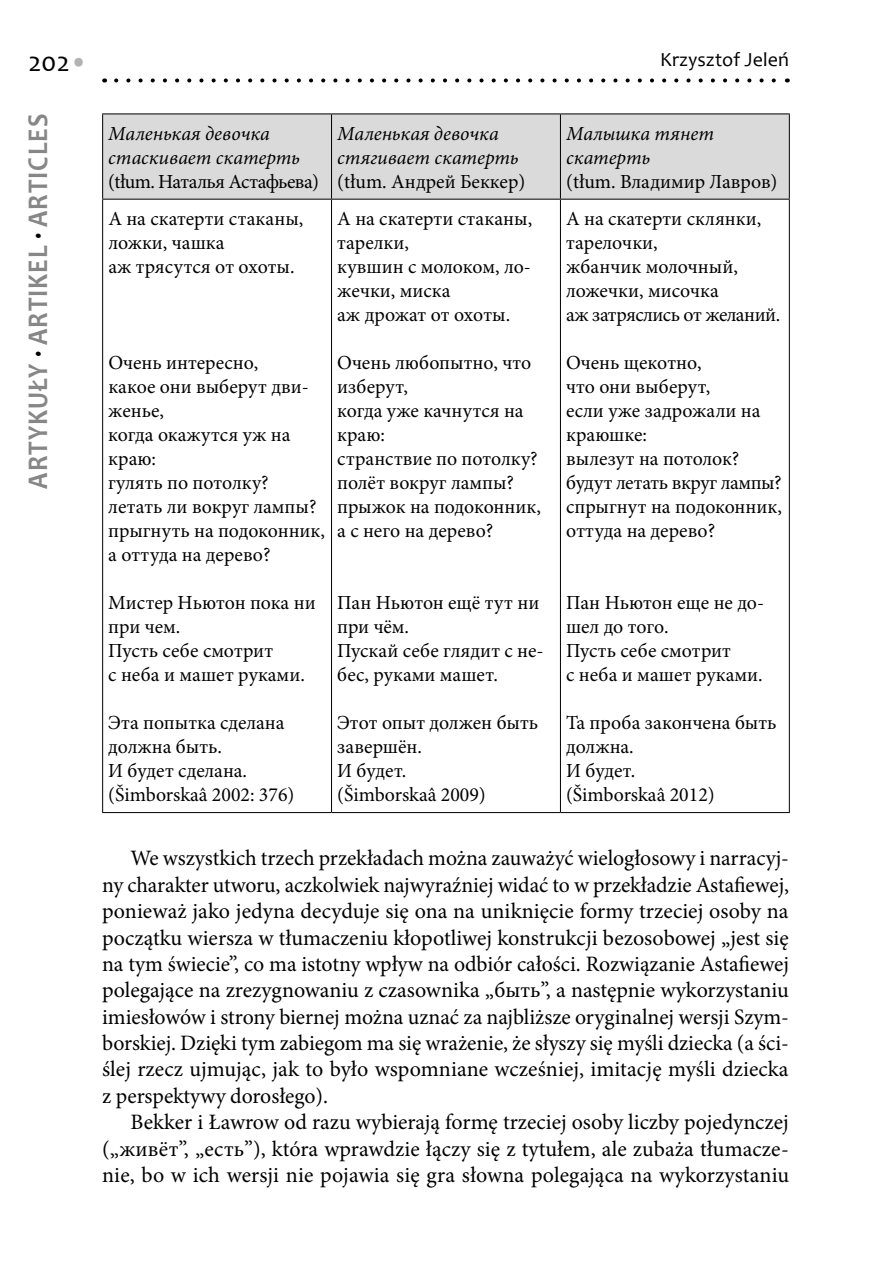
<style>
.page{position:relative;width:891px;height:1276px;background:#fff}
.page>*{position:absolute;margin:0;border:0;box-sizing:border-box;transform-origin:0 0}
.t1{font:700 28.6px "Candara";letter-spacing:.04em;color:#878787;scale:.9 1}
.t2{font:28px "Candara";color:#000}
.t3{font:22px/26.4px "Minion Pro";letter-spacing:.005em;color:#000;text-align:justify}
.t4{font:20px/24px "Minion Pro";color:#000}
.t5{font:italic 20px/24px "Minion Pro";color:#000}
.t6{font:20px "Minion Pro";letter-spacing:-.03em;color:#000}
.t7{font:20px "Candara";color:#000}
.s1{color:#b3b2b2}
.s2{color:#000}
</style>
<div class="page">
<svg style="left:116px;top:78px;width:660px;height:4px"></svg>
<div style="left:103px;top:114px;width:685px;height:85px;background:#dadada"></div>
<hr style="left:331px;top:114px;width:1px;height:85px;background:#000">
<hr style="left:559px;top:114px;width:1px;height:85px;background:#000">
<hr style="left:331px;top:200px;width:1px;height:612px;background:#000">
<hr style="left:559px;top:200px;width:1px;height:612px;background:#000">
<hr style="left:102px;top:200px;width:1px;height:612px;background:#000">
<hr style="left:788px;top:200px;width:1px;height:612px;background:#000">
<hr style="left:102px;top:812px;width:229px;height:1px;background:#000">
<hr style="left:331px;top:812px;width:229px;height:1px;background:#000">
<hr style="left:560px;top:812px;width:229px;height:1px;background:#000">
<hr style="left:102px;top:113px;width:229px;height:1px;background:#000">
<hr style="left:102px;top:114px;width:1px;height:85px;background:#000">
<hr style="left:331px;top:113px;width:229px;height:1px;background:#000">
<hr style="left:560px;top:113px;width:229px;height:1px;background:#000">
<hr style="left:788px;top:114px;width:1px;height:85px;background:#000">
<hr style="left:102px;top:199px;width:229px;height:1px;background:#000">
<hr style="left:331px;top:199px;width:229px;height:1px;background:#000">
<hr style="left:560px;top:199px;width:229px;height:1px;background:#000">
<h2 class="t2" style="left:28px;top:45px;width:61px">202<span class="s1">•</span></h2>
<p class="t7" style="left:659px;top:46px;width:130px">Krzysztof Jeleń</p>
<h1 class="t1" style="left:20px;top:488px;width:418px;rotate:-90deg">ARTYKUŁY <span class="s2">·</span> ARTIKEL <span class="s2">·</span> ARTICLES</h1>
<p class="t5" style="left:108px;top:121px;width:193px">Маленькая девочка стаскивает скатерть</p>
<p class="t6" style="left:108px;top:168px;width:212px">(tłum. Наталья Астафьева)</p>
<p class="t4" style="left:108px;top:207px;width:196px">А на скатерти стаканы, ложки, чашка<br>аж трясутся от охоты.</p>
<p class="t4" style="left:108px;top:351px;width:218px">Очень интересно,<br>какое они выберут дви&shy;женье,<br>когда окажутся уж на краю:<br>гулять по потолку? летать ли вокруг лампы? прыгнуть на подоконник, а оттуда на дерево?</p>
<p class="t4" style="left:108px;top:591px;width:209px">Мистер Ньютон пока ни при чем.<br>Пусть себе смотрит<br>с неба и машет руками.</p>
<p class="t4" style="left:108px;top:711px;width:187px">Эта попытка сделана должна быть.<br>И будет сделана. (Šimborskaâ 2002: 376)</p>
<p class="t5" style="left:337px;top:121px;width:183px">Маленькая девочка стягивает скатерть</p>
<p class="t4" style="left:337px;top:169px;width:189px">(tłum. Андрей Беккер)</p>
<p class="t4" style="left:337px;top:207px;width:196px">А на скатерти стаканы, тарелки,<br>кувшин с молоком, ло&shy;жечки, миска<br>аж дрожат от охоты.</p>
<p class="t4" style="left:337px;top:351px;width:205px">Очень любопытно, что изберут,<br>когда уже качнутся на краю:<br>странствие по потолку? полёт вокруг лампы? прыжок на подоконник, а с него на дерево?</p>
<p class="t4" style="left:337px;top:591px;width:208px">Пан Ньютон ещё тут ни при чём.<br>Пускай себе глядит с не&shy;бес, руками машет.</p>
<p class="t4" style="left:337px;top:711px;width:202px">Этот опыт должен быть завершён.<br>И будет.<br>(Šimborskaâ 2009)</p>
<p class="t5" style="left:566px;top:121px;width:149px">Малышка тянет скатерть</p>
<p class="t4" style="left:566px;top:169px;width:213px">(tłum. Владимир Лавров)</p>
<p class="t4" style="left:566px;top:207px;width:215px">А на скатерти склянки, тарелочки,<br>жбанчик молочный, ложечки, мисочка<br>аж затряслись от желаний.</p>
<p class="t4" style="left:566px;top:351px;width:217px">Очень щекотно,<br>что они выберут,<br>если уже задрожали на краюшке:<br>вылезут на потолок? будут летать вкруг лампы? спрыгнут на подоконник, оттуда на дерево?</p>
<p class="t4" style="left:566px;top:591px;width:199px">Пан Ньютон еще не до&shy;шел до того.<br>Пусть себе смотрит<br>с неба и машет руками.</p>
<p class="t4" style="left:566px;top:711px;width:212px">Та проба закончена быть должна.<br>И будет.<br>(Šimborskaâ 2012)</p>
<p class="t3" style="left:102px;top:845px;width:688px;text-indent:28px">We wszystkich trzech przekładach można zauważyć wielogłosowy i narracyj&shy;ny charakter utworu, aczkolwiek najwyraźniej widać to w przekładzie Astafiewej, ponieważ jako jedyna decyduje się ona na uniknięcie formy trzeciej osoby na początku wiersza w tłumaczeniu kłopotliwej konstrukcji bezosobowej „jest się na tym świecie”, co ma istotny wpływ na odbiór całości. Rozwiązanie Astafiewej polegające na zrezygnowaniu z czasownika „быть”, a następnie wykorzystaniu imiesłowów i strony biernej można uznać za najbliższe oryginalnej wersji Szym&shy;borskiej. Dzięki tym zabiegom ma się wrażenie, że słyszy się myśli dziecka (a ści&shy;ślej rzecz ujmując, jak to było wspomniane wcześniej, imitację myśli dziecka z perspektywy dorosłego).</p>
<p class="t3" style="left:102px;top:1109px;width:688px;text-indent:28px">Bekker i Ławrow od razu wybierają formę trzeciej osoby liczby pojedynczej („живёт”, „есть”), która wprawdzie łączy się z tytułem, ale zubaża tłumacze&shy;nie, bo w ich wersji nie pojawia się gra słowna polegająca na wykorzystaniu</p>
</div>
